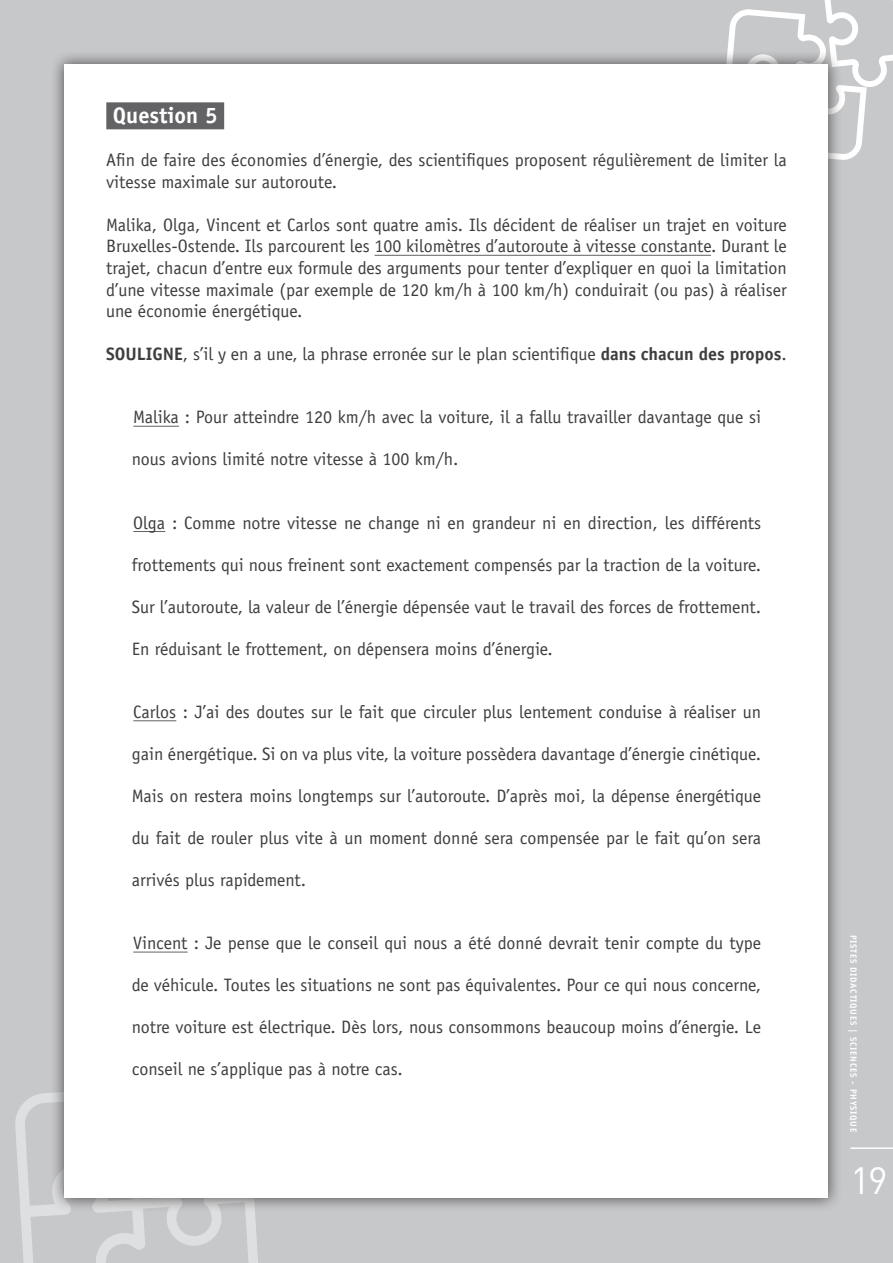
<style>
.page{position:relative;width:893px;height:1263px;background:#c7c8ca}
.page>*{position:absolute;margin:0;border:0;box-sizing:border-box;transform-origin:0 0}
.t1{font:37.5px "DINT";color:#fff}
.NIVEAU_2_5{font:700 22.5px "Officina Sans Std";color:#fff}
.NIVEAU_1{font:18px/21.6px "Officina Sans Std";color:#3e3e3f}
.t2{font:700 9px "Officina Sans Std";letter-spacing:.08em;color:#fff}
.s1{font-weight:700}
</style>
<div class="page">
<svg style="left:727px;top:0;width:166px;height:160px"></svg>
<svg style="left:15px;top:1093px;width:243px;height:170px"></svg>
<div style="left:50px;top:50px;width:792px;height:1162px;background:#231f20;opacity:.75"></div>
<div style="left:65px;top:65px;width:763px;height:1133px;background:#fff"></div>
<hr style="left:850px;top:1147px;width:43px;height:2px;background:#fff">
<div style="left:106px;top:102px;width:118px;height:27px;background:#636366"></div>
<hr style="left:375px;top:255px;width:336px;height:1px;background:#636366">
<hr style="left:133px;top:426px;width:46px;height:1px;background:#636366">
<hr style="left:133px;top:531px;width:32px;height:1px;background:#636366">
<hr style="left:133px;top:720px;width:43px;height:1px;background:#636366">
<hr style="left:133px;top:952px;width:55px;height:1px;background:#636366">
<p class="NIVEAU_2_5" style="left:113px;top:102px;width:106px">Question 5</p>
<p class="NIVEAU_1" style="left:106px;top:149px;width:682px">Afin de faire des économies d’énergie, des scientifiques proposent régulièrement de limiter la vitesse maximale sur autoroute.</p>
<p class="NIVEAU_1" style="left:106px;top:214px;width:682px;text-align:justify">Malika, Olga, Vincent et Carlos sont quatre amis. Ils décident de réaliser un trajet en voiture Bruxelles-Ostende. Ils parcourent les 100 kilomètres d’autoroute à vitesse constante. Durant le trajet, chacun d’entre eux formule des arguments pour tenter d’expliquer en quoi la limitation d’une vitesse maximale (par exemple de 120 km/h à 100 km/h) conduirait (ou pas) à réaliser une économie énergétique.</p>
<p class="NIVEAU_1" style="left:106px;top:343px;width:682px"><span class="s1">SOULIGNE</span>, s’il y en a une, la phrase erronée sur le plan scientifique <span class="s1">dans chacun des propos</span>.</p>
<p class="NIVEAU_1" style="left:133px;top:406px;width:629px">Malika : Pour atteindre 120 km/h avec la voiture, il a fallu travailler davantage que si</p>
<p class="NIVEAU_1" style="left:132px;top:448px;width:328px">nous avions limité notre vitesse à 100 km/h.</p>
<p class="NIVEAU_1" style="left:133px;top:512px;width:629px">Olga : Comme notre vitesse ne change ni en grandeur ni en direction, les différents</p>
<p class="NIVEAU_1" style="left:132px;top:554px;width:631px">frottements qui nous freinent sont exactement compensés par la traction de la voiture.</p>
<p class="NIVEAU_1" style="left:132px;top:596px;width:631px">Sur l’autoroute, la valeur de l’énergie dépensée vaut le travail des forces de frottement.</p>
<p class="NIVEAU_1" style="left:132px;top:638px;width:422px">En réduisant le frottement, on dépensera moins d’énergie.</p>
<p class="NIVEAU_1" style="left:133px;top:701px;width:629px">Carlos : J’ai des doutes sur le fait que circuler plus lentement conduise à réaliser un</p>
<p class="NIVEAU_1" style="left:132px;top:743px;width:631px">gain énergétique. Si on va plus vite, la voiture possèdera davantage d’énergie cinétique.</p>
<p class="NIVEAU_1" style="left:132px;top:785px;width:631px">Mais on restera moins longtemps sur l’autoroute. D’après moi, la dépense énergétique</p>
<p class="NIVEAU_1" style="left:132px;top:827px;width:631px">du fait de rouler plus vite à un moment donné sera compensée par le fait qu’on sera</p>
<p class="NIVEAU_1" style="left:132px;top:869px;width:176px">arrivés plus rapidement.</p>
<p class="NIVEAU_1" style="left:133px;top:932px;width:629px">Vincent : Je pense que le conseil qui nous a été donné devrait tenir compte du type</p>
<p class="NIVEAU_1" style="left:132px;top:974px;width:631px">de véhicule. Toutes les situations ne sont pas équivalentes. Pour ce qui nous concerne,</p>
<p class="NIVEAU_1" style="left:132px;top:1016px;width:631px">notre voiture est électrique. Dès lors, nous consommons beaucoup moins d’énergie. Le</p>
<p class="NIVEAU_1" style="left:132px;top:1058px;width:272px">conseil ne s’applique pas à notre cas.</p>
<p class="t2" style="left:859px;top:935px;width:199px;rotate:90deg">PISTES DIDACTIQUES | SCIENCES - PHYSIQUE</p>
<h1 class="t1" style="left:850px;top:1157px;width:39px">19</h1>
</div>
